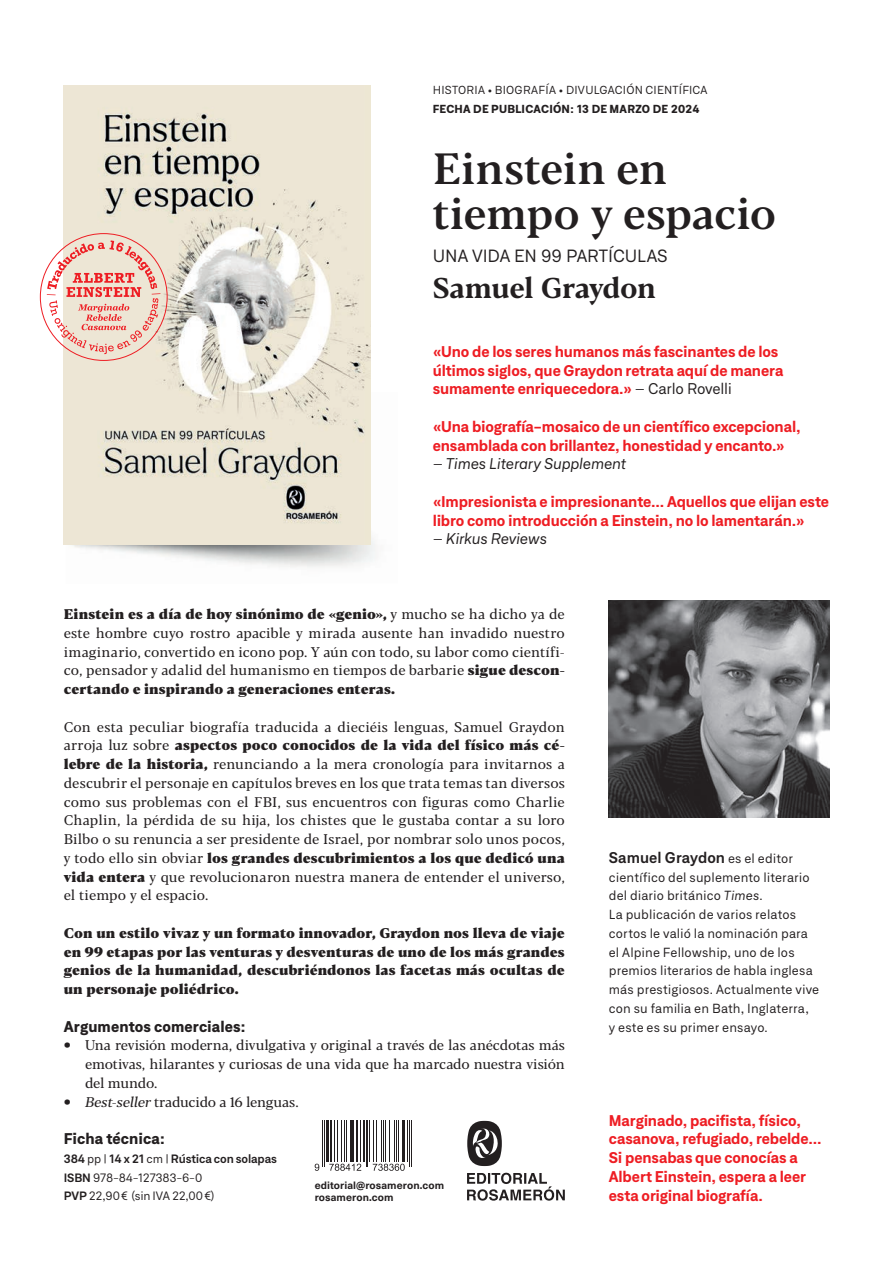
<style>
.page{position:relative;width:893px;height:1263px;background:#fff}
.page>*{position:absolute;margin:0;border:0;box-sizing:border-box;transform-origin:0 0}
.t1{font:500 43.5px/45px "Blacker Pro Tx";letter-spacing:-.01em;color:#231f20}
.t2{font:700 28.5px "Blacker Pro Tx";letter-spacing:-.02em;color:#231f20}
.t3{font:17.1px "Neufile Grotesk";letter-spacing:-.01em;color:#231f20}
.t4{font:700 15px/18.8px "Neufile Grotesk";letter-spacing:-.01em;color:#ee1d23}
.t5{font:italic 15px "Neufile Grotesk";letter-spacing:-.015em;color:#231f20}
.t6{font:800 15px "Neufile Grotesk";letter-spacing:.01em;color:#231f20}
.t7{font:600 15px "Neufile Grotesk";letter-spacing:.005em;color:#231f20}
.t8{font:13.95px/18.8px "Blacker Pro Tx";color:#231f20;text-align:justify}
.t9{font:800 13.95px/18.8px "Blacker Pro Tx";letter-spacing:.005em;color:#231f20;text-align:justify}
.t10{font:12.75px/18.8px "Neufile Grotesk";letter-spacing:.01em;color:#231f20}
.t11{font:11.7px/18.8px "Neufile Grotesk";letter-spacing:-.025em;color:#231f20}
.t12{font:11.25px "Neufile Grotesk";letter-spacing:.02em;color:#231f20}
.t13{font:800 11.25px "Neufile Grotesk";letter-spacing:.02em;color:#231f20}
.t14{font:700 10.5px "Neue Haas Unica Pro";letter-spacing:.005em;color:#231f20}
.s1{font-weight:400;color:#231f20}
.s2{font-weight:800}
.s3{font-weight:800;font-size:18px}
.s4{font-style:italic}
.s5{font-weight:600}
.s6{font-weight:400;font-size:12.75px}
</style>
<div class="page">
<svg style="left:467px;top:1121px;width:35px;height:45px"></svg>
<svg style="left:467px;top:1173px;width:98px;height:28px"></svg>
<img style="left:64px;top:85px;width:306px;height:459px">
<svg style="left:47px;top:240px;width:113px;height:114px;background:#efc6bb"></svg>
<img style="left:609px;top:601px;width:220px;height:217px">
<hr style="left:322px;top:1120px;width:1px;height:47px;background:#231f20">
<hr style="left:324px;top:1120px;width:1px;height:47px;background:#231f20">
<hr style="left:326px;top:1120px;width:3px;height:42px;background:#231f20">
<hr style="left:330px;top:1120px;width:2px;height:42px;background:#231f20">
<hr style="left:335px;top:1120px;width:1px;height:42px;background:#231f20">
<hr style="left:337px;top:1120px;width:1px;height:42px;background:#231f20">
<hr style="left:341px;top:1120px;width:1px;height:42px;background:#231f20">
<hr style="left:344px;top:1120px;width:1px;height:42px;background:#231f20">
<hr style="left:346px;top:1120px;width:1px;height:42px;background:#231f20">
<hr style="left:350px;top:1120px;width:1px;height:42px;background:#231f20">
<hr style="left:352px;top:1120px;width:2px;height:42px;background:#231f20">
<hr style="left:356px;top:1120px;width:2px;height:42px;background:#231f20">
<hr style="left:360px;top:1120px;width:1px;height:42px;background:#231f20">
<hr style="left:363px;top:1120px;width:2px;height:42px;background:#231f20">
<hr style="left:366px;top:1120px;width:1px;height:47px;background:#231f20">
<hr style="left:367px;top:1120px;width:1px;height:47px;background:#231f20">
<hr style="left:369px;top:1120px;width:1px;height:42px;background:#231f20">
<hr style="left:373px;top:1120px;width:1px;height:42px;background:#231f20">
<hr style="left:376px;top:1120px;width:1px;height:42px;background:#231f20">
<hr style="left:381px;top:1120px;width:1px;height:42px;background:#231f20">
<hr style="left:383px;top:1120px;width:1px;height:42px;background:#231f20">
<hr style="left:385px;top:1120px;width:1px;height:42px;background:#231f20">
<hr style="left:389px;top:1120px;width:1px;height:42px;background:#231f20">
<hr style="left:394px;top:1120px;width:1px;height:42px;background:#231f20">
<hr style="left:396px;top:1120px;width:1px;height:42px;background:#231f20">
<hr style="left:398px;top:1120px;width:1px;height:42px;background:#231f20">
<hr style="left:402px;top:1120px;width:3px;height:42px;background:#231f20">
<hr style="left:407px;top:1120px;width:1px;height:42px;background:#231f20">
<hr style="left:409px;top:1120px;width:1px;height:47px;background:#231f20">
<hr style="left:411px;top:1120px;width:1px;height:47px;background:#231f20">
<svg style="left:315px;top:1164px;width:4px;height:7px"></svg>
<svg style="left:329px;top:1164px;width:32px;height:7px"></svg>
<svg style="left:373px;top:1164px;width:32px;height:7px"></svg>
<p class="t12" style="left:433px;top:83px;width:276px">HISTORIA • BIOGRAFÍA • DIVULGACIÓN CIENTÍFICA</p>
<p class="t13" style="left:433px;top:101px;width:268px">FECHA DE PUBLICACIÓN: 13 DE MARZO DE 2024</p>
<h1 class="t1" style="left:433px;top:144px;width:345px">Einstein en tiempo y espacio</h1>
<p class="t3" style="left:433px;top:245px;width:236px">UNA VIDA EN 99 PARTÍCULAS</p>
<h2 class="t2" style="left:433px;top:267px;width:225px">Samuel Graydon</h2>
<p class="t4" style="left:433px;top:342px;width:352px">«Uno de los seres humanos más fascinantes de los últimos siglos, que Graydon retrata aquí de manera sumamente enriquecedora.» <span class="s1">– Carlo Rovelli</span></p>
<p class="t4" style="left:433px;top:417px;width:369px">«Una biografía-mosaico de un científico excepcional, ensamblada con brillantez, honestidad y encanto.»</p>
<p class="t5" style="left:433px;top:455px;width:195px">– Times Literary Supplement</p>
<p class="t4" style="left:433px;top:492px;width:398px">«Impresionista e impresionante... Aquellos que elijan este libro como introducción a Einstein, no lo lamentarán.»</p>
<p class="t5" style="left:433px;top:530px;width:116px">– Kirkus Reviews</p>
<p class="t8" style="left:64px;top:604px;width:503px"><span class="s2">Einstein es a día de hoy sinónimo de «genio»,</span> y mucho se ha dicho ya de este hombre cuyo rostro apacible y mirada ausente han invadido nuestro imaginario, convertido en icono pop. Y aún con todo, su labor como científi&shy;co, pensador y adalid del humanismo en tiempos de barbarie <span class="s2">sigue descon&shy;certando e inspirando a generaciones enteras.</span></p>
<p class="t8" style="left:64px;top:717px;width:503px">Con esta peculiar biografía traducida a dieciéis lenguas, Samuel Graydon arroja luz sobre <span class="s2">aspectos poco conocidos de la vida del físico más cé&shy;lebre de la historia,</span> renunciando a la mera cronología para invitarnos a descubrir el personaje en capítulos breves en los que trata temas tan diversos como sus problemas con el FBI, sus encuentros con figuras como Charlie Chaplin, la pérdida de su hija, los chistes que le gustaba contar a su loro Bilbo o su renuncia a ser presidente de Israel, por nombrar solo unos pocos, y todo ello sin obviar <span class="s2">los grandes descubrimientos a los que dedicó una vida entera</span> y que revolucionaron nuestra manera de entender el universo, el tiempo y el espacio.</p>
<p class="t9" style="left:64px;top:922px;width:503px">Con un estilo vivaz y un formato innovador, Graydon nos lleva de viaje en 99 etapas por las venturas y desventuras de uno de los más grandes genios de la humanidad, descubriéndonos las facetas más ocultas de un personaje poliédrico.</p>
<p class="t6" style="left:64px;top:1016px;width:183px">Argumentos comerciales:</p>
<p class="t8" style="left:85px;top:1036px;width:481px;text-indent:-21px"><span class="s3">•</span> Una revisión moderna, divulgativa y original a través de las anécdotas más emotivas, hilarantes y curiosas de una vida que ha marcado nuestra visión del mundo.</p>
<p class="t8" style="left:64px;top:1092px;width:236px"><span class="s3">•</span> <span class="s4">Best-seller</span> traducido a 16 lenguas.</p>
<p class="t6" style="left:64px;top:1128px;width:103px">Ficha técnica:</p>
<p class="t11" style="left:64px;top:1149px;width:215px"><span class="s5">384</span> pp | <span class="s5">14 x 21</span> cm | <span class="s5">Rústica con solapas<br>ISBN</span> 978-84-127383-6-0<br><span class="s5">PVP</span> 22,90 € (sin IVA 22,00 €)</p>
<p class="t14" style="left:315px;top:1178px;width:131px">editorial@rosameron.com</p>
<p class="t14" style="left:315px;top:1190px;width:80px">rosameron.com</p>
<p class="t7" style="left:609px;top:848px;width:186px">Samuel Graydon <span class="s6">es el editor</span></p>
<p class="t10" style="left:609px;top:867px;width:212px">científico del suplemento literario del diario británico <span class="s4">Times</span>.<br>La publicación de varios relatos cortos le valió la nominación para el Alpine Fellowship, uno de los premios literarios de habla inglesa más prestigiosos. Actualmente vive con su familia en Bath, Inglaterra,<br>y este es su primer ensayo.</p>
<p class="t4" style="left:609px;top:1110px;width:214px">Marginado, pacifista, físico, casanova, refugiado, rebelde...<br>Si pensabas que conocías a<br>Albert Einstein, espera a leer esta original biografía.</p>
</div>
